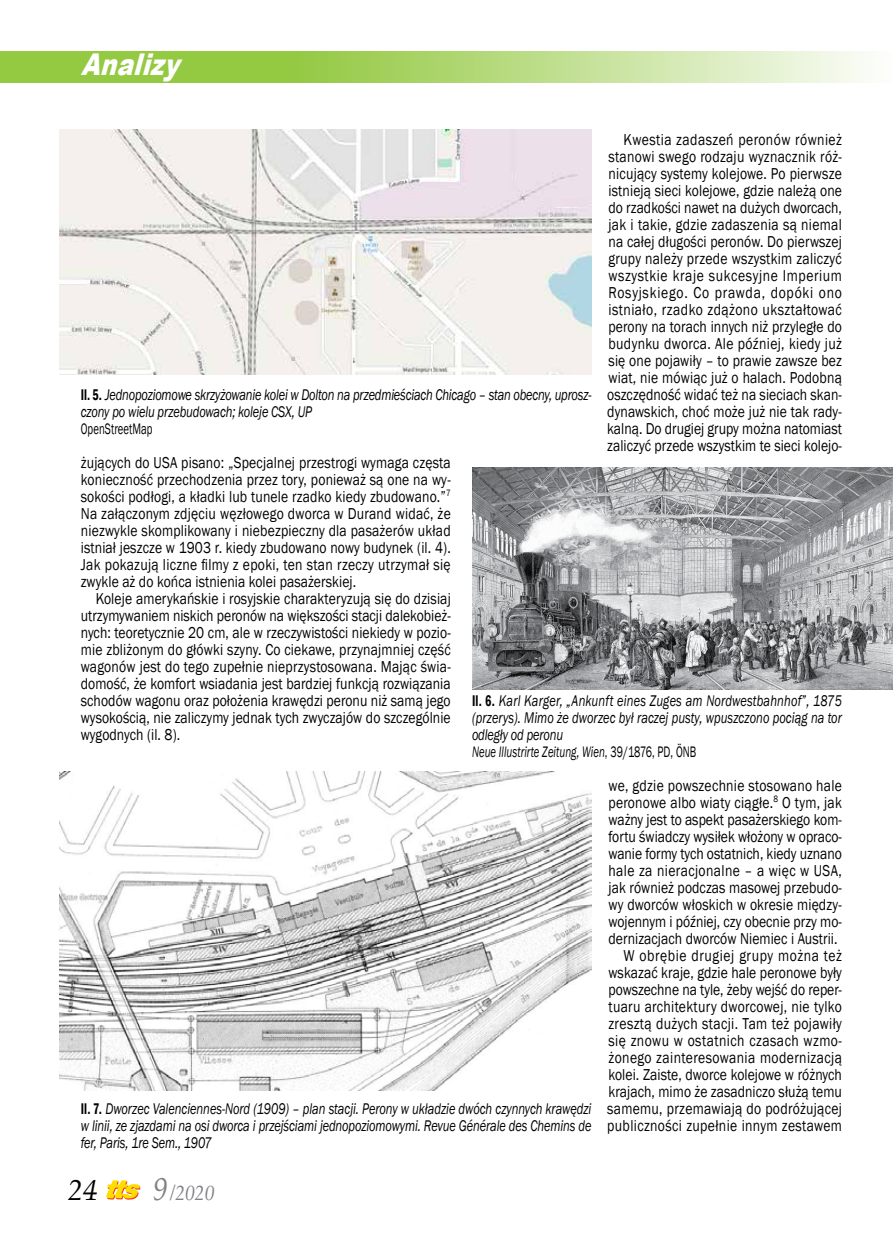
<style>
.page{position:relative;width:893px;height:1251px;background:#fff}
.page>*{position:absolute;margin:0;border:0;box-sizing:border-box;transform-origin:0 0}
.t1{font:italic 900 30px "Arial";color:#fff;scale:.8 1}
.t2{font:italic 30px "Palatino Linotype";color:#000}
.t3{font:italic 21.45px "Palatino Linotype";color:#808285;scale:.91 1}
.t4{font:16.2px/17px "Franklin Gothic";letter-spacing:.005em;color:#000;text-align:justify;scale:.84 1}
.t5{font:italic 15.9px/17px "Franklin Gothic";letter-spacing:-.01em;color:#000;text-align:justify;scale:.78 1}
.t6{font:italic 15.6px "Franklin Gothic";letter-spacing:.005em;color:#000;scale:.69 1}
.t7{font:15.6px "Franklin Gothic";letter-spacing:.005em;color:#000;scale:.69 1}
.s1{font-weight:600;font-style:normal;font-stretch:condensed}
.s2{font-style:normal}
.s3{font-size:33px}
</style>
<div class="page">
<svg style="left:0;top:51px;width:867px;height:32px;background:#b4d97a"></svg>
<svg style="left:106px;top:1180px;width:34px;height:19px"></svg>
<img style="left:60px;top:129px;width:531px;height:245px">
<img style="left:60px;top:771px;width:531px;height:319px">
<img style="left:472px;top:467px;width:421px;height:221px">
<h1 class="t1" style="left:81px;top:43px;width:137px">Analizy</h1>
<p class="t5" style="left:81px;top:386px;width:656px"><span class="s1">Il. 5.</span> Jednopoziomowe skrzyżowanie kolei w Dolton na przedmieściach Chicago – stan obecny, uprosz&shy;czony po wielu przebudowach; koleje CSX, UP</p>
<p class="t7" style="left:81px;top:418px;width:106px">OpenStreetMap</p>
<p class="t4" style="left:607px;top:131px;width:281px;text-indent:16px">Kwestia zadaszeń peronów również stanowi swego rodzaju wyznacznik róż&shy;nicujący systemy kolejowe. Po pierwsze istnieją sieci kolejowe, gdzie należą one do rzadkości nawet na dużych dworcach, jak i takie, gdzie zadaszenia są niemal na całej długości peronów. Do pierwszej grupy należy przede wszystkim zaliczyć wszystkie kraje sukcesyjne Imperium Rosyjskiego. Co prawda, dopóki ono istniało, rzadko zdążono ukształtować perony na torach innych niż przyległe do budynku dworca. Ale później, kiedy już się one pojawiły – to prawie zawsze bez wiat, nie mówiąc już o halach. Podobną oszczędność widać też na sieciach skan&shy;dynawskich, choć może już nie tak rady&shy;kalną. Do drugiej grupy można natomiast zaliczyć przede wszystkim te sieci kolejo-</p>
<p class="t4" style="left:81px;top:454px;width:442px">żujących do USA pisano: „Specjalnej przestrogi wymaga częsta konieczność przechodzenia przez tory, ponieważ są one na wy&shy;sokości podłogi, a kładki lub tunele rzadko kiedy zbudowano.”<sup>7<br></sup>Na załączonym zdjęciu węzłowego dworca w Durand widać, że niezwykle skomplikowany i niebezpieczny dla pasażerów układ istniał jeszcze w 1903 r. kiedy zbudowano nowy budynek (il. 4).<br>Jak pokazują liczne filmy z epoki, ten stan rzeczy utrzymał się zwykle aż do końca istnienia kolei pasażerskiej.</p>
<p class="t4" style="left:81px;top:590px;width:442px;text-indent:15px">Koleje amerykańskie i rosyjskie charakteryzują się do dzisiaj utrzymywaniem niskich peronów na większości stacji dalekobież&shy;nych: teoretycznie 20 cm, ale w rzeczywistości niekiedy w pozio&shy;mie zbliżonym do główki szyny. Co ciekawe, przynajmniej część wagonów jest do tego zupełnie nieprzystosowana. Mając świa&shy;domość, że komfort wsiadania jest bardziej funkcją rozwiązania schodów wagonu oraz położenia krawędzi peronu niż samą jego wysokością, nie zaliczymy jednak tych zwyczajów do szczególnie wygodnych (il. 8).</p>
<p class="t5" style="left:472px;top:692px;width:476px"><span class="s1">Il. 6.</span> Karl Karger, „Ankunft eines Zuges am Nordwestbahnhof”, 1875 (przerys). Mimo że dworzec był raczej pusty, wpuszczono pociąg na tor odległy od peronu</p>
<p class="t6" style="left:472px;top:741px;width:327px">Neue Illustrirte Zeitung, Wien<span class="s2">, 39/1876, PD, ÖNB</span></p>
<p class="t5" style="left:81px;top:1099px;width:656px"><span class="s1">Il. 7.</span> Dworzec Valenciennes-Nord (1909) – plan stacji. Perony w układzie dwóch czynnych krawędzi w linii, ze zjazdami na osi dworca i przejściami jednopoziomowymi. Revue Générale des Chemins de fer, Paris, 1re Sem., 1907</p>
<h1 class="t2" style="left:68px;top:1167px;width:31px">24</h1>
<h2 class="t3" style="left:153px;top:1176px;width:69px"><span class="s3">9</span> /2020</h2>
<p class="t4" style="left:607px;top:777px;width:281px;text-align:right">we, gdzie powszechnie stosowano hale peronowe albo wiaty ciągłe.<sup>8</sup> O tym, jak ważny jest to aspekt pasażerskiego kom&shy;fortu świadczy wysiłek włożony w opraco&shy;wanie formy tych ostatnich, kiedy uznano hale za nieracjonalne – a więc w USA, jak również podczas masowej przebudo&shy;wy dworców włoskich w okresie między&shy;wojennym i później, czy obecnie przy mo&shy;dernizacjach dworców Niemiec i Austrii.<br>W obrębie drugiej grupy można też wskazać kraje, gdzie hale peronowe były powszechne na tyle, żeby wejść do reper&shy;tuaru architektury dworcowej, nie tylko zresztą dużych stacji. Tam też pojawiły się znowu w ostatnich czasach wzmo&shy;żonego zainteresowania modernizacją kolei. Zaiste, dworce kolejowe w różnych krajach, mimo że zasadniczo służą temu samemu, przemawiają do podróżującej publiczności zupełnie innym zestawem</p>
</div>
